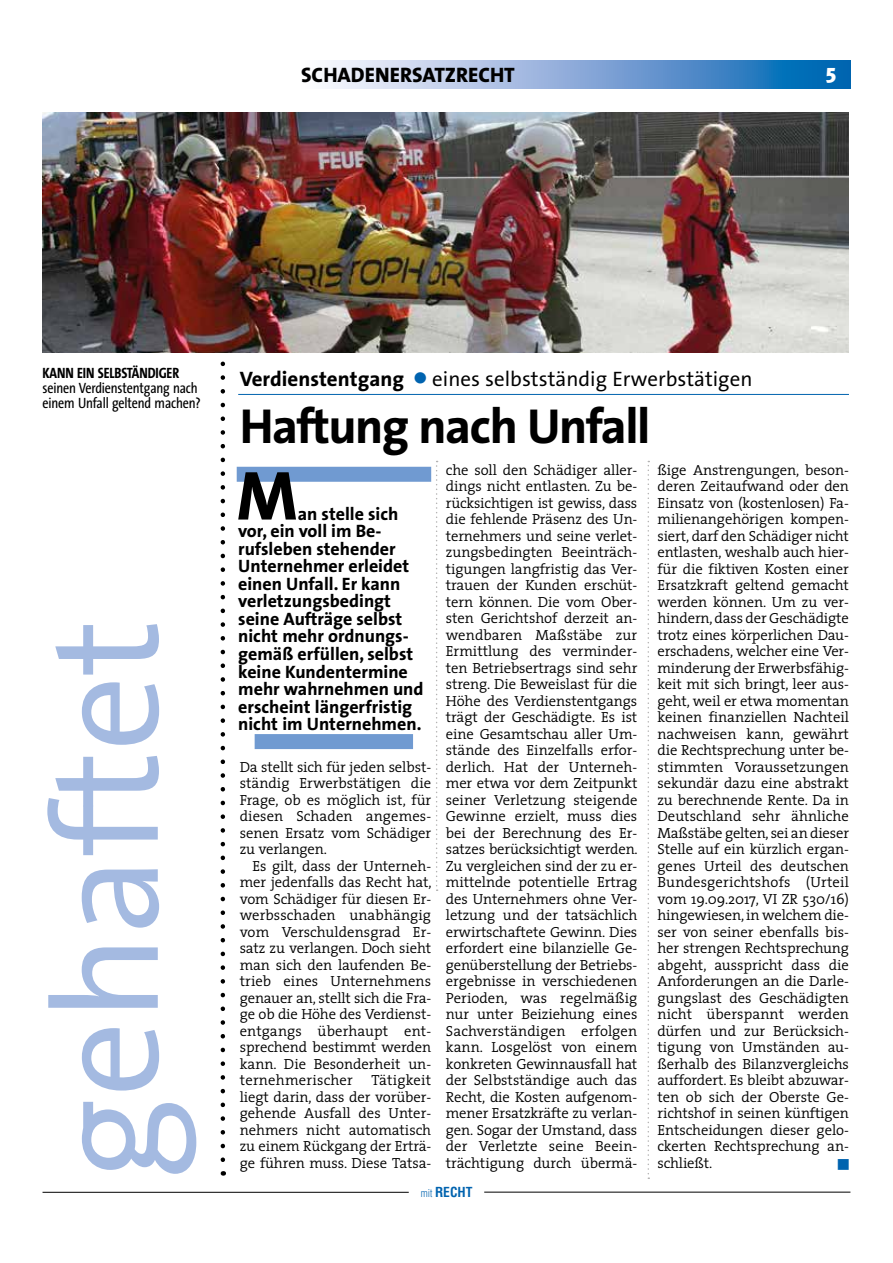
<style>
.page{position:relative;width:893px;height:1263px;background:#fff}
.page>*{position:absolute;margin:0;border:0;box-sizing:border-box;transform-origin:0 0}
.t1{font:150px "The Sans Correspondence";color:#a4bae1}
.t2{font:700 70.05px "The Sans Correspondence";color:#000}
.t3{font:700 49.5px "The Sans Correspondence";letter-spacing:-.03em;color:#000}
.t4{font:21px "The Sans Correspondence";color:#000}
.t5{font:800 21px "The Sans";color:#000}
.t6{font:900 21px "Meta Plus";color:#fff}
.t7{font:700 18px/17.5px "The Sans Correspondence";color:#000}
.t8{font:15px/15px "The Sans Condensed";letter-spacing:-.01em;color:#000}
.t9{font:700 15px "The Sans Condensed";letter-spacing:-.01em;color:#000}
.t10{font:300 14.7px/16.5px "The Serif";letter-spacing:-.005em;color:#000;text-align:justify}
.t11{font:14.7px "Zapf Dingbats";color:#0063af}
.t12{font:700 condensed 13.5px "Helvetica";color:#0063af}
.s1{font-weight:700}
.s2{color:#0063af}
.s3{font-weight:300;font-size:10.5px}
</style>
<div class="page">
<hr style="left:43px;top:1192px;width:366px;height:1px;background:#000">
<hr style="left:484px;top:1192px;width:366px;height:1px;background:#000">
<svg style="left:327px;top:60px;width:523px;height:28px;background:#7da8d6"></svg>
<svg style="left:221px;top:352px;width:4px;height:808px"></svg>
<hr style="left:238px;top:394px;width:611px;height:1px;background:#0063af">
<svg style="left:436px;top:461px;width:2px;height:430px"></svg>
<svg style="left:648px;top:461px;width:1px;height:718px"></svg>
<div style="left:255px;top:734px;width:158px;height:15px;background:#709ad1"></div>
<div style="left:237px;top:467px;width:194px;height:15px;background:#709ad1"></div>
<img style="left:43px;top:112px;width:806px;height:240px">
<h3 class="t5" style="left:301px;top:57px;width:215px">SCHADENERSATZRECHT</h3>
<h3 class="t6" style="left:826px;top:60px;width:12px">5</h3>
<p class="t9" style="left:43px;top:364px;width:138px">KANN EIN SELBSTÄNDIGER</p>
<p class="t8" style="left:43px;top:381px;width:160px">seinen Verdienstentgang nach einem Unfall geltend machen?</p>
<h1 class="t1" style="left:26px;top:1179px;width:561px;rotate:-90deg">gehaftet</h1>
<h3 class="t4" style="left:240px;top:367px;width:514px"><span class="s1">Verdienstentgang</span> <span class="s2">●</span> eines selbstständig Erwerbstätigen</h3>
<h3 class="t3" style="left:240px;top:399px;width:412px">Haftung nach Unfall</h3>
<h2 class="t2" style="left:236px;top:457px;width:63px">M</h2>
<p class="t7" style="left:238px;top:505px;width:187px;text-indent:60px">an stelle sich vor, ein voll im Be&shy;rufsleben stehender<br>Unternehmer erleidet einen Unfall. Er kann verletzungsbedingt seine Aufträge selbst nicht mehr ordnungs&shy;gemäß erfüllen, selbst keine Kundentermine mehr wahrnehmen und erscheint längerfristig nicht im Unternehmen.</p>
<p class="t10" style="left:240px;top:758px;width:193px">Da stellt sich für jeden selbst&shy;ständig Erwerbstätigen die Frage, ob es möglich ist, für diesen Schaden angemes&shy;senen Ersatz vom Schädiger zu verlangen.</p>
<p class="t10" style="left:240px;top:857px;width:193px;text-indent:13px">Es gilt, dass der Unterneh&shy;mer jedenfalls das Recht hat, vom Schädiger für diesen Er&shy;werbsschaden unabhängig vom Verschuldensgrad Er&shy;satz zu verlangen. Doch sieht man sich den laufenden Be&shy;trieb eines Unternehmens genauer an, stellt sich die Fra&shy;ge ob die Höhe des Verdienst&shy;entgangs überhaupt ent&shy;sprechend bestimmt werden kann. Die Besonderheit un&shy;ternehmerischer</p>
<p class="t10" style="left:240px;top:1072px;width:193px;text-indent:132px">Tätigkeit liegt darin, dass der vorüber&shy;gehende Ausfall des Unter&shy;nehmers nicht automatisch zu einem Rückgang der Erträ&shy;ge führen muss. Diese Tatsa-</p>
<p class="t10" style="left:446px;top:461px;width:193px">che soll den Schädiger aller&shy;dings nicht entlasten. Zu be&shy;rücksichtigen ist gewiss, dass die fehlende Präsenz des Un&shy;ternehmers und seine verlet&shy;zungsbedingten Beeinträch&shy;tigungen langfristig das Ver&shy;trauen der Kunden erschüt&shy;tern können. Die vom Ober&shy;sten Gerichtshof derzeit an&shy;wendbaren Maßstäbe zur Ermittlung des verminder&shy;ten Betriebsertrags sind sehr streng. Die Beweislast für die Höhe des Verdienstentgangs trägt der Geschädigte. Es ist eine Gesamtschau aller Um&shy;stände des Einzelfalls erfor&shy;derlich. Hat der Unterneh&shy;mer etwa vor dem Zeitpunkt seiner Verletzung steigende Gewinne erzielt, muss dies bei der Berechnung des Er&shy;satzes berücksichtigt werden.<br>Zu vergleichen sind der zu er&shy;mittelnde potentielle Ertrag des Unternehmers ohne Ver&shy;letzung und der tatsächlich erwirtschaftete Gewinn. Dies erfordert eine bilanzielle Ge&shy;genüberstellung der Betriebs&shy;ergebnisse in verschiedenen Perioden, was regelmäßig nur unter Beiziehung eines Sachverständigen erfolgen kann. Losgelöst von einem konkreten Gewinnausfall hat der Selbstständige auch das Recht, die Kosten aufgenom&shy;mener Ersatzkräfte zu verlan&shy;gen. Sogar der Umstand, dass der Verletzte seine Beein&shy;trächtigung durch übermä-</p>
<p class="t12" style="left:421px;top:1183px;width:53px"><span class="s3">mit</span> RECHT</p>
<p class="t10" style="left:657px;top:461px;width:193px">ßige Anstrengungen, beson&shy;deren Zeitaufwand oder den Einsatz von (kostenlosen) Fa&shy;milienangehörigen kompen&shy;siert, darf den Schädiger nicht entlasten, weshalb auch hier&shy;für die fiktiven Kosten einer Ersatzkraft geltend gemacht werden können. Um zu ver&shy;hindern, dass der Geschädigte trotz eines körperlichen Dau&shy;erschadens, welcher eine Ver&shy;minderung der Erwerbsfähig&shy;keit mit sich bringt, leer aus&shy;geht, weil er etwa momentan keinen finanziellen Nachteil nachweisen kann, gewährt die Rechtsprechung unter be&shy;stimmten Voraussetzungen sekundär dazu eine abstrakt zu berechnende Rente. Da in Deutschland sehr ähnliche Maßstäbe gelten, sei an dieser Stelle auf ein kürzlich ergan&shy;genes Urteil des deutschen Bundesgerichtshofs (Urteil vom 19.09.2017, VI ZR 530/16) hingewiesen, in welchem die&shy;ser von seiner ebenfalls bis&shy;her strengen Rechtsprechung abgeht, ausspricht dass die Anforderungen an die Darle&shy;gungslast des Geschädigten nicht überspannt werden dürfen und zur Berücksich&shy;tigung von Umständen au&shy;ßerhalb des Bilanzvergleichs auffordert. Es bleibt abzuwar&shy;ten ob sich der Oberste Ge&shy;richtshof in seinen künftigen Entscheidungen dieser gelo&shy;ckerten Rechtsprechung an&shy;schließt.</p>
<p class="t11" style="left:838px;top:1156px;width:13px">■</p>
</div>
